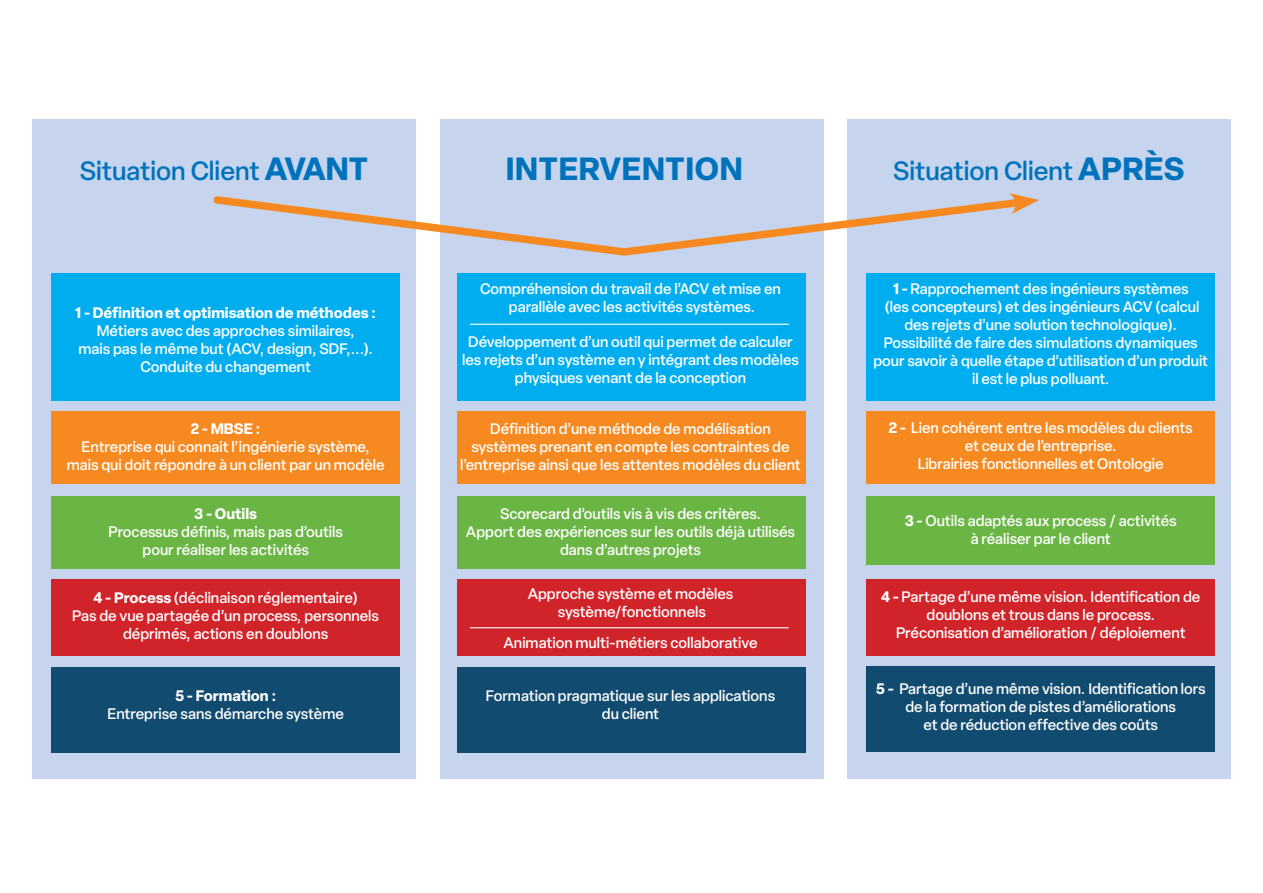
<style>
.page{position:relative;width:1263px;height:893px;background:#fff}
.page>*{position:absolute;margin:0;border:0;box-sizing:border-box;transform-origin:0 0}
.t1{font:700 31.65px "Elza";letter-spacing:.02em;color:#0072bc}
.t2{font:500 26.1px "Elza";color:#0072bc}
.t3{font:500 15px/18px "Elza";color:#fff;text-align:center}
.s1{font-weight:700;font-size:31.65px}
.s2{font-weight:700}
</style>
<div class="page">
<div style="left:32px;top:119px;width:384px;height:659px;background:#c6d5ed"></div>
<div style="left:440px;top:119px;width:383px;height:659px;background:#c6d5ed"></div>
<div style="left:847px;top:119px;width:384px;height:659px;background:#c6d5ed"></div>
<div style="left:51px;top:273px;width:349px;height:128px;background:#00aeef"></div>
<div style="left:866px;top:273px;width:349px;height:128px;background:#00aeef"></div>
<div style="left:457px;top:273px;width:348px;height:128px;background:#00aeef"></div>
<div style="left:51px;top:412px;width:349px;height:72px;background:#f6891f"></div>
<div style="left:866px;top:412px;width:349px;height:72px;background:#f6891f"></div>
<div style="left:457px;top:412px;width:349px;height:72px;background:#f6891f"></div>
<div style="left:51px;top:497px;width:349px;height:72px;background:#6ab544"></div>
<div style="left:866px;top:497px;width:349px;height:68px;background:#6ab544"></div>
<div style="left:457px;top:497px;width:349px;height:72px;background:#6ab544"></div>
<div style="left:51px;top:579px;width:349px;height:76px;background:#d1232a"></div>
<div style="left:866px;top:579px;width:349px;height:76px;background:#d1232a"></div>
<div style="left:51px;top:667px;width:349px;height:85px;background:#114b6f"></div>
<div style="left:866px;top:666px;width:349px;height:85px;background:#114b6f"></div>
<div style="left:457px;top:667px;width:349px;height:85px;background:#114b6f"></div>
<div style="left:457px;top:579px;width:349px;height:76px;background:#d1232a"></div>
<svg style="left:213px;top:192px;width:796px;height:67px"></svg>
<svg style="left:1009px;top:193px;width:30px;height:21px"></svg>
<hr style="left:470px;top:324px;width:319px;height:1px;background:#fff">
<hr style="left:470px;top:627px;width:319px;height:1px;background:#fff">
<p class="t2" style="left:80px;top:153px;width:290px">Situation Client <span class="s1">AVANT</span></p>
<p class="t1" style="left:506px;top:146px;width:238px">INTERVENTION</p>
<p class="t2" style="left:893px;top:153px;width:293px">Situation Client <span class="s1">APRÈS</span></p>
<p class="t3" style="left:75px;top:304px;width:303px"><span class="s2">1 - Définition et optimisation de méthodes :<br></span>Métiers avec des approches similaires,<br>mais pas le même but (ACV, design, SDF,...).<br>Conduite du changement</p>
<p class="t3" style="left:67px;top:419px;width:320px"><span class="s2">2 - MBSE :<br></span>Entreprise qui connait l’ingénierie système, mais qui doit répondre à un client par un modèle</p>
<p class="t3" style="left:108px;top:504px;width:236px"><span class="s2">3 - Outils<br></span>Processus définis, mais pas d’outils pour réaliser les activités</p>
<p class="t3" style="left:72px;top:589px;width:308px"><span class="s2">4 - Process</span> (déclinaison réglementaire)<br>Pas de vue partagée d’un process, personnels déprimés, actions en doublons</p>
<p class="t3" style="left:107px;top:686px;width:238px"><span class="s2">5 - Formation :<br></span>Entreprise sans démarche système</p>
<p class="t3" style="left:480px;top:279px;width:302px">Compréhension du travail de l’ACV et mise en parallèle avec les activités systèmes.</p>
<p class="t3" style="left:462px;top:332px;width:338px">Développement d’un outil qui permet de calculer les rejets d’un système en y intégrant des modèles physiques venant de la conception</p>
<p class="t3" style="left:460px;top:419px;width:342px">Définition d’une méthode de modélisation systèmes prenant en compte les contraintes de l’entreprise ainsi que les attentes modèles du client</p>
<p class="t3" style="left:466px;top:504px;width:331px">Scorecard d’outils vis à vis des critères.<br>Apport des expériences sur les outils déjà utilisés dans d’autres projets</p>
<p class="t3" style="left:528px;top:584px;width:207px">Approche système et modèles système/fonctionnels</p>
<p class="t3" style="left:503px;top:633px;width:256px">Animation multi-métiers collaborative</p>
<p class="t3" style="left:486px;top:686px;width:291px">Formation pragmatique sur les applications du client</p>
<p class="t3" style="left:873px;top:279px;width:336px"><span class="s2">1 -</span> Rapprochement des ingénieurs systèmes<br>(les concepteurs) et des ingénieurs ACV (calcul des rejets d’une solution technologique).<br>Possibilité de faire des simulations dynamiques pour savoir à quelle étape d’utilisation d’un produit il est le plus polluant.</p>
<p class="t3" style="left:889px;top:418px;width:305px"><span class="s2">2 -</span> Lien cohérent entre les modèles du clients et ceux de l’entreprise.<br>Librairies fonctionnelles et Ontologie</p>
<p class="t3" style="left:905px;top:511px;width:273px"><span class="s2">3 -</span> Outils adaptés aux process / activités à réaliser par le client</p>
<p class="t3" style="left:881px;top:588px;width:321px"><span class="s2">4 -</span> Partage d’une même vision. Identification de doublons et trous dans le process.<br>Préconisation d’amélioration / déploiement</p>
<p class="t3" style="left:876px;top:680px;width:331px"><span class="s2">5 -</span> Partage d’une même vision. Identification lors de la formation de pistes d’améliorations<br>et de réduction effective des coûts</p>
</div>
